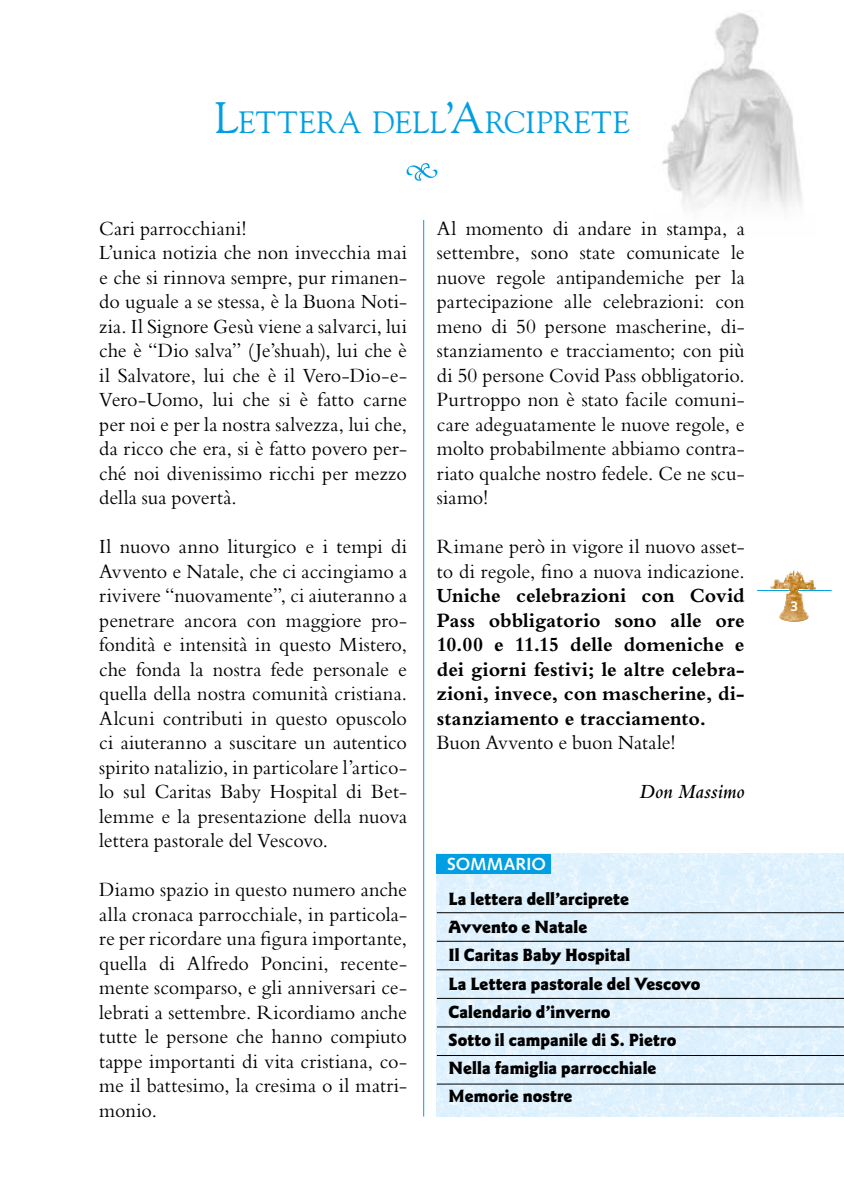
<style>
.page{position:relative;width:844px;height:1191px;background:#fff}
.page>*{position:absolute;margin:0;border:0;box-sizing:border-box;transform-origin:0 0}
.t1{font:30.62px "Goudy Old Style BT";letter-spacing:.015em;color:#009fe3}
.t2{font:21px/24.5px "Bembo Std";color:#000;text-align:justify;scale:.96 1}
.t3{font:700 21px/24.5px "Bembo Std";letter-spacing:.005em;color:#000;text-align:justify;scale:.96 1}
.t4{font:italic 600 21px "Bembo Std";color:#000;scale:.93 1}
.t5{font:900 18.38px/28.2px "Goudy Sans Std";color:#000;scale:.95 1}
.t6{font:700 17.5px "Syntax LT Std";letter-spacing:.005em;color:#fff}
.t7{font:700 14px "Syntax LT Std";color:#fff}
.s1{font-size:43.75px}
</style>
<div class="page">
<img style="left:662px;top:13px;width:140px;height:197px">
<svg style="left:406px;top:163px;width:31px;height:18px"></svg>
<hr style="left:423px;top:220px;width:1px;height:896px;background:#009fe3">
<img style="left:437px;top:854px;width:406px;height:262px">
<div style="left:437px;top:854px;width:114px;height:19px;background:#009fe3"></div>
<hr style="left:437px;top:969px;width:406px;height:1px;background:#000">
<hr style="left:437px;top:998px;width:406px;height:1px;background:#000">
<hr style="left:437px;top:1026px;width:406px;height:1px;background:#000">
<hr style="left:437px;top:912px;width:406px;height:1px;background:#000">
<hr style="left:437px;top:940px;width:406px;height:1px;background:#000">
<hr style="left:437px;top:1055px;width:406px;height:1px;background:#000">
<hr style="left:437px;top:1083px;width:406px;height:1px;background:#000">
<hr style="left:756px;top:590px;width:75px;height:1px;background:#009fe3">
<img style="left:770px;top:570px;width:45px;height:51px">
<h1 class="t1" style="left:214px;top:103px;width:417px"><span class="s1">L</span>ETTERA DELL<span class="s1">’A</span>RCIPRETE</h1>
<p class="t2" style="left:99px;top:215px;width:322px;text-align:left">Cari parrocchiani!<br>L’unica notizia che non invecchia mai e che si rinnova sempre, pur rimanen&shy;do uguale a se stessa, è la Buona Noti&shy;zia. Il Signore Gesù viene a salvarci, lui che è “Dio salva” (Je’shuah), lui che è il Salvatore, lui che è il Vero-Dio-e-Vero-Uomo, lui che si è fatto carne per noi e per la nostra salvezza, lui che, da ricco che era, si è fatto povero per&shy;ché noi divenissimo ricchi per mezzo della sua povertà.</p>
<p class="t2" style="left:99px;top:534px;width:322px">Il nuovo anno liturgico e i tempi di Avvento e Natale, che ci accingiamo a rivivere “nuovamente”, ci aiuteranno a penetrare ancora con maggiore pro&shy;fondità e intensità in questo Mistero, che fonda la nostra fede personale e quella della nostra comunità cristiana.<br>Alcuni contributi in questo opuscolo ci aiuteranno a suscitare un autentico spirito natalizio, in particolare l’artico&shy;lo sul Caritas Baby Hospital di Bet&shy;lemme e la presentazione della nuova lettera pastorale del Vescovo.</p>
<p class="t2" style="left:99px;top:877px;width:322px">Diamo spazio in questo numero anche alla cronaca parrocchiale, in particola&shy;re per ricordare una figura importante, quella di Alfredo Poncini, recente&shy;mente scomparso, e gli anniversari ce&shy;lebrati a settembre. Ricordiamo anche tutte le persone che hanno compiuto tappe importanti di vita cristiana, co&shy;me il battesimo, la cresima o il matri&shy;monio.</p>
<p class="t2" style="left:437px;top:215px;width:322px">Al momento di andare in stampa, a settembre, sono state comunicate le nuove regole antipandemiche per la partecipazione alle celebrazioni: con meno di 50 persone mascherine, di&shy;stanziamento e tracciamento; con più di 50 persone Covid Pass obbligatorio.<br>Purtroppo non è stato facile comuni&shy;care adeguatamente le nuove regole, e molto probabilmente abbiamo contra&shy;riato qualche nostro fedele. Ce ne scu&shy;siamo!</p>
<p class="t2" style="left:437px;top:534px;width:322px">Rimane però in vigore il nuovo asset&shy;to di regole, fino a nuova indicazione.</p>
<p class="t3" style="left:437px;top:583px;width:322px">Uniche celebrazioni con Covid Pass obbligatorio sono alle ore 10.00 e 11.15 delle domeniche e dei giorni festivi; le altre celebra&shy;zioni, invece, con mascherine, di&shy;stanziamento e tracciamento.</p>
<p class="t2" style="left:437px;top:730px;width:250px">Buon Avvento e buon Natale!</p>
<p class="t4" style="left:639px;top:780px;width:114px">Don Massimo</p>
<p class="t6" style="left:447px;top:854px;width:101px">SOMMARIO</p>
<p class="t5" style="left:448px;top:885px;width:266px">La lettera dell’arciprete<br>Avvento e Natale<br>Il Caritas Baby Hospital<br>La Lettera pastorale del Vescovo<br>Calendario d’inverno<br>Sotto il campanile di S. Pietro<br>Nella famiglia parrocchiale<br>Memorie nostre</p>
<p class="t7" style="left:790px;top:598px;width:9px">3</p>
</div>
